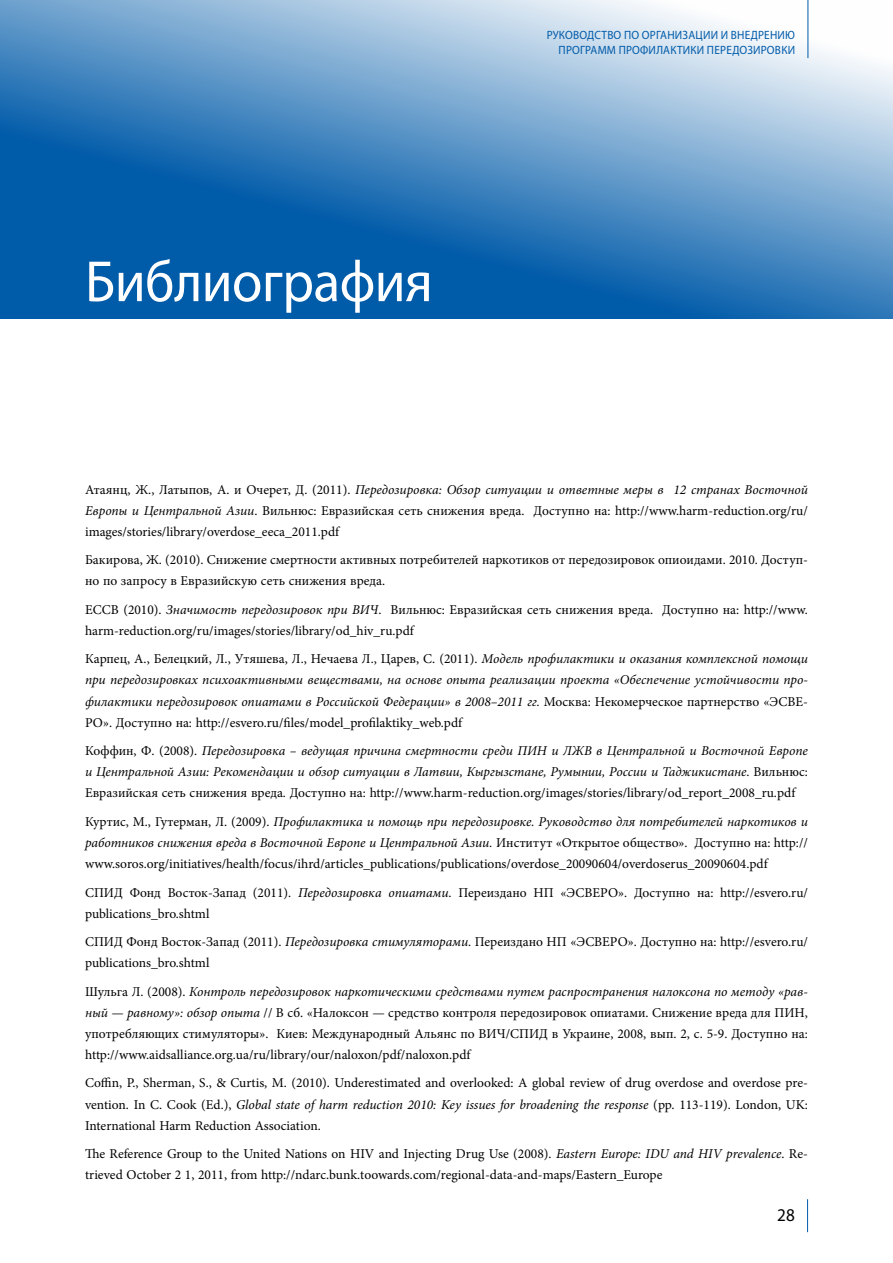
<style>
.page{position:relative;width:893px;height:1263px;background:#fff}
.page>*{position:absolute;margin:0;border:0;box-sizing:border-box;transform-origin:0 0}
.t1{font:58.5px "Myriad Pro";letter-spacing:-.01em;color:#fff;scale:.95 1}
.t2{font:18px "Myriad Pro";color:#000;scale:.95 1}
.t3{font:13.5px/21px "Minion Pro";color:#000}
.t4{font:italic 13.5px/21px "Minion Pro";color:#000;text-align:justify}
.t5{font:12px/15px "Myriad Pro";letter-spacing:.02em;color:#005ba9;text-align:right;scale:.94 1}
.s1{font-style:italic}
.s2{font-style:normal}
</style>
<div class="page">
<hr style="left:807px;top:1199px;width:1px;height:33px;background:#005ba9">
<svg style="left:0;top:0;width:893px;height:319px;background:#5692c5"></svg>
<h1 class="t1" style="left:85px;top:245px;width:367px">Библиография</h1>
<p class="t5" style="left:547px;top:27px;width:266px">Руководство по организации и внедрению программ профилактики передозировки</p>
<p class="t3" style="left:85px;top:479px;width:724px;text-align:justify">Атаянц, Ж., Латыпов, А. и Очерет, Д. (2011). <span class="s1">Передозировка: Обзор ситуации и ответные меры в 12 странах Восточной Европы и Центральной Азии</span>. Вильнюс: Евразийская сеть снижения вреда. Доступно на: http://www.harm-reduction.org/ru/ images/stories/library/overdose_eeca_2011.pdf</p>
<p class="t3" style="left:85px;top:549px;width:724px">Бакирова, Ж. (2010). Снижение смертности активных потребителей наркотиков от передозировок опиоидами. 2010. Доступ&shy;но по запросу в Евразийскую сеть снижения вреда.</p>
<p class="t3" style="left:85px;top:599px;width:724px">ЕССВ (2010). <span class="s1">Значимость передозировок при ВИЧ</span>. Вильнюс: Евразийская сеть снижения вреда. Доступно на: http://www. harm-reduction.org/ru/images/stories/library/od_hiv_ru.pdf</p>
<p class="t4" style="left:85px;top:649px;width:724px"><span class="s2">Карпец, А., Белецкий, Л., Утяшева, Л., Нечаева Л., Царев, С. (2011).</span> Модель профилактики и оказания комплексной помощи при передозировках психоактивными веществами, на основе опыта реализации проекта «Обеспечение устойчивости про&shy;филактики передозировок опиатами в Российской Федерации» в 2008–2011 гг. <span class="s2">Москва: Некомерческое партнерство «ЭСВЕ-РО». Доступно на: http://esvero.ru/files/model_profilaktiky_web.pdf</span></p>
<p class="t4" style="left:85px;top:740px;width:724px"><span class="s2">Коффин, Ф. (2008).</span> Передозировка – ведущая причина смертности среди ПИН и ЛЖВ в Центральной и Восточной Европе и Центральной Азии: Рекомендации и обзор ситуации в Латвии, Кыргызстане, Румынии, России и Таджикистане<span class="s2">. Вильнюс:<br>Евразийская сеть снижения вреда. Доступно на: http://www.harm-reduction.org/images/stories/library/od_report_2008_ru.pdf</span></p>
<p class="t3" style="left:85px;top:811px;width:724px;text-align:justify">Куртис, М., Гутерман, Л. (2009). <span class="s1">Профилактика и помощь при передозировке. Руководство для потребителей наркотиков и работников снижения вреда в Восточной Европе и Центральной Азии.</span> Институт «Открытое общество». Доступно на: http:// www.soros.org/initiatives/health/focus/ihrd/articles_publications/publications/overdose_20090604/overdoserus_20090604.pdf</p>
<p class="t3" style="left:85px;top:882px;width:724px">СПИД Фонд Восток-Запад (2011). <span class="s1">Передозировка опиатами</span>. Переиздано НП «ЭСВЕРО». Доступно на: http://esvero.ru/ publications_bro.shtml</p>
<p class="t3" style="left:85px;top:931px;width:724px">СПИД Фонд Восток-Запад (2011). <span class="s1">Передозировка стимуляторами</span>. Переиздано НП «ЭСВЕРО». Доступно на: http://esvero.ru/ publications_bro.shtml</p>
<p class="t3" style="left:85px;top:981px;width:724px;text-align:justify">Шульга Л. (2008). <span class="s1">Контроль передозировок наркотическими средствами путем распространения налоксона по методу «рав&shy;ный — равному»: обзор опыта</span> // В сб. «Налоксон — средство контроля передозировок опиатами. Снижение вреда для ПИН, употребляющих стимуляторы». Киев: Международный Альянс по ВИЧ/СПИД в Украине, 2008, вып. 2, с. 5-9. Доступно на: http://www.aidsalliance.org.ua/ru/library/our/naloxon/pdf/naloxon.pdf</p>
<p class="t3" style="left:85px;top:1073px;width:724px;text-align:justify">Coffin, P., Sherman, S., &amp; Curtis, M. (2010). Underestimated and overlooked: A global review of drug overdose and overdose pre&shy;vention. In C. Cook (Ed.), <span class="s1">Global state of harm reduction 2010: Key issues for broadening the response</span> (pp. 113-119). London, UK:<br>International Harm Reduction Association.</p>
<p class="t3" style="left:85px;top:1143px;width:724px">The Reference Group to the United Nations on HIV and Injecting Drug Use (2008). <span class="s1">Еastern Europe: IDU and HIV prevalence</span>. Re&shy;trieved October 2 1, 2011, from http://ndarc.bunk.toowards.com/regional-data-and-maps/Eastern_Europe</p>
<h2 class="t2" style="left:777px;top:1203px;width:20px">28</h2>
</div>
